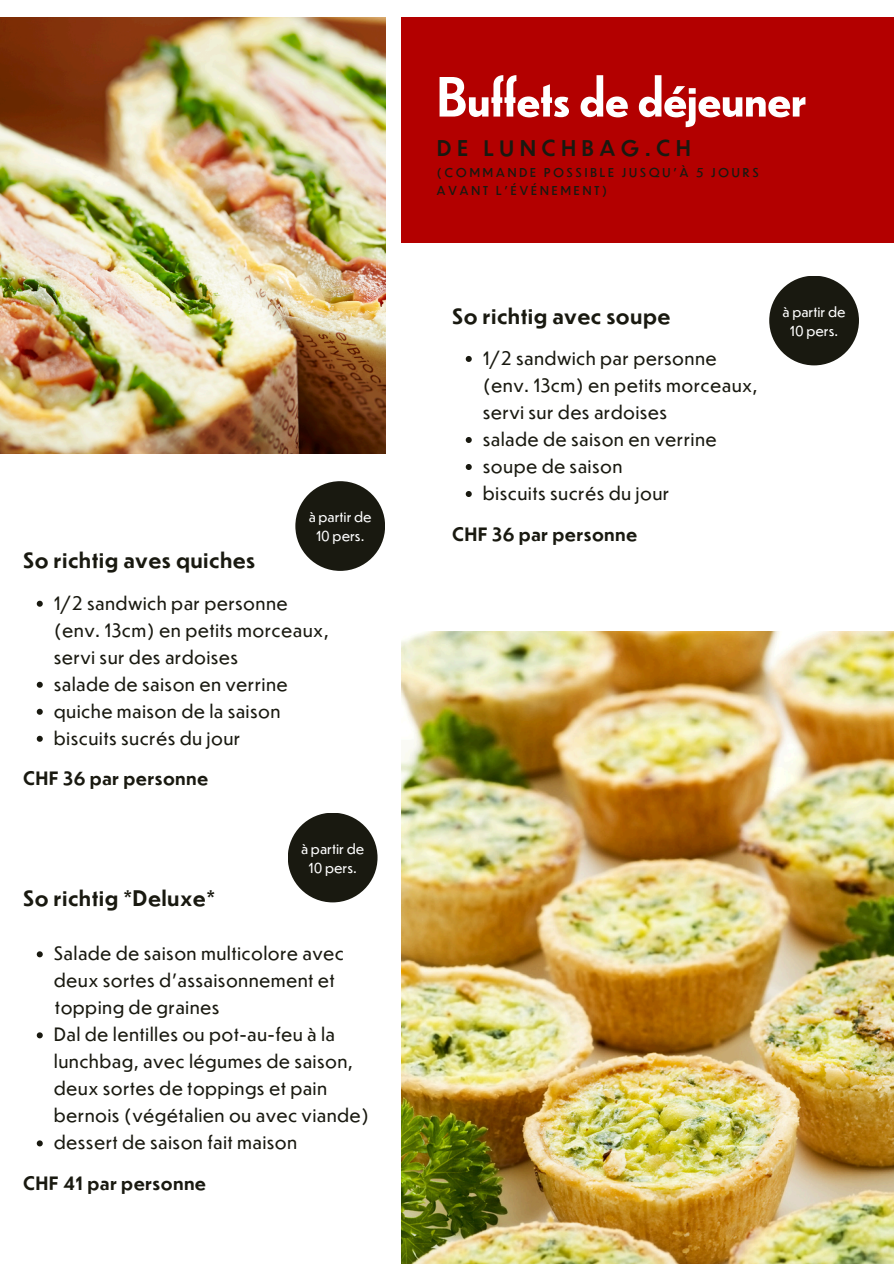
<style>
.page{position:relative;width:894px;height:1264px;background:#fff}
.page>*{position:absolute;margin:0;border:0;box-sizing:border-box;transform-origin:0 0}
.t1{font:500 52.95px "Dunbar Low";color:#fff}
.t2{font:500 21.15px "Dunbar Text";letter-spacing:.25em;color:#191910}
.t3{font:700 21px "Dunbar Text";letter-spacing:.02em;color:#191910}
.t4{font:18px/27px "Dunbar Text";letter-spacing:.02em;color:#191910}
.t5{font:700 18px "Dunbar Text";letter-spacing:.02em;color:#191910}
.t6{font:13.5px/18.9px "Dunbar Text";color:#fff;text-align:center}
.t7{font:12px/17.5px "Dunbar Low";letter-spacing:.25em;color:#191910}
</style>
<div class="page">
<img style="left:0;top:18px;width:385px;height:435px">
<div style="left:401px;top:18px;width:492px;height:225px;background:#b30000"></div>
<img style="left:401px;top:631px;width:492px;height:632px">
<svg style="left:37px;top:600px;width:6px;height:6px"></svg>
<svg style="left:37px;top:681px;width:6px;height:6px"></svg>
<svg style="left:37px;top:708px;width:6px;height:6px"></svg>
<svg style="left:37px;top:735px;width:6px;height:6px"></svg>
<div style="left:288px;top:812px;width:89px;height:90px;background:#191910;border-radius:50%"></div>
<svg style="left:37px;top:951px;width:6px;height:6px"></svg>
<svg style="left:37px;top:1032px;width:6px;height:6px"></svg>
<svg style="left:37px;top:1140px;width:6px;height:6px"></svg>
<div style="left:295px;top:481px;width:90px;height:90px;background:#191910;border-radius:50%"></div>
<svg style="left:465px;top:356px;width:6px;height:6px"></svg>
<svg style="left:465px;top:437px;width:6px;height:6px"></svg>
<svg style="left:465px;top:464px;width:6px;height:6px"></svg>
<svg style="left:465px;top:491px;width:6px;height:6px"></svg>
<div style="left:769px;top:276px;width:89px;height:89px;background:#191910;border-radius:50%"></div>
<p class="t6" style="left:308px;top:507px;width:64px">à partir de<br>10 pers.</p>
<p class="t3" style="left:23px;top:546px;width:233px">So richtig aves quiches</p>
<h2 class="t4" style="left:54px;top:588px;width:276px">1/2 sandwich par personne (env. 13cm) en petits morceaux, servi sur des ardoises</h2>
<p class="t4" style="left:54px;top:669px;width:235px">salade de saison en verrine</p>
<p class="t4" style="left:54px;top:696px;width:228px">quiche maison de la saison</p>
<p class="t4" style="left:54px;top:723px;width:188px">biscuits sucrés du jour</p>
<p class="t5" style="left:23px;top:766px;width:186px">CHF 36 par personne</p>
<h1 class="t6" style="left:301px;top:838px;width:64px">à partir de<br>10 pers.</h1>
<h2 class="t3" style="left:23px;top:883px;width:193px">So richtig *Deluxe*</h2>
<p class="t4" style="left:54px;top:939px;width:291px">Salade de saison multicolore avec deux sortes d'assaisonnement et</p>
<h4 class="t4" style="left:55px;top:993px;width:166px">topping de graines</h4>
<p class="t4" style="left:54px;top:1020px;width:317px">Dal de lentilles ou pot-au-feu à la lunchbag, avec légumes de saison, deux sortes de toppings et pain bernois (végétalien ou avec viande)</p>
<p class="t4" style="left:54px;top:1128px;width:245px">dessert de saison fait maison</p>
<h3 class="t5" style="left:23px;top:1170px;width:184px">CHF 41 par personne</h3>
<h3 class="t1" style="left:437px;top:60px;width:371px">Buffets de déjeuner</h3>
<p class="t2" style="left:437px;top:134px;width:255px">DE LUNCHBAG.CH</p>
<p class="t7" style="left:437px;top:163px;width:323px">(COMMANDE POSSIBLE JUSQU'À 5 JOURS<br>AVANT L'ÉVÉNEMENT)</p>
<h5 class="t3" style="left:452px;top:301px;width:220px">So richtig avec soupe</h5>
<p class="t4" style="left:482px;top:344px;width:276px">1/2 sandwich par personne (env. 13cm) en petits morceaux, servi sur des ardoises</p>
<h2 class="t4" style="left:482px;top:425px;width:235px">salade de saison en verrine</h2>
<p class="t4" style="left:482px;top:452px;width:141px">soupe de saison</p>
<p class="t4" style="left:482px;top:479px;width:188px">biscuits sucrés du jour</p>
<p class="t5" style="left:452px;top:521px;width:186px">CHF 36 par personne</p>
<p class="t6" style="left:782px;top:301px;width:64px">à partir de<br>10 pers.</p>
</div>
